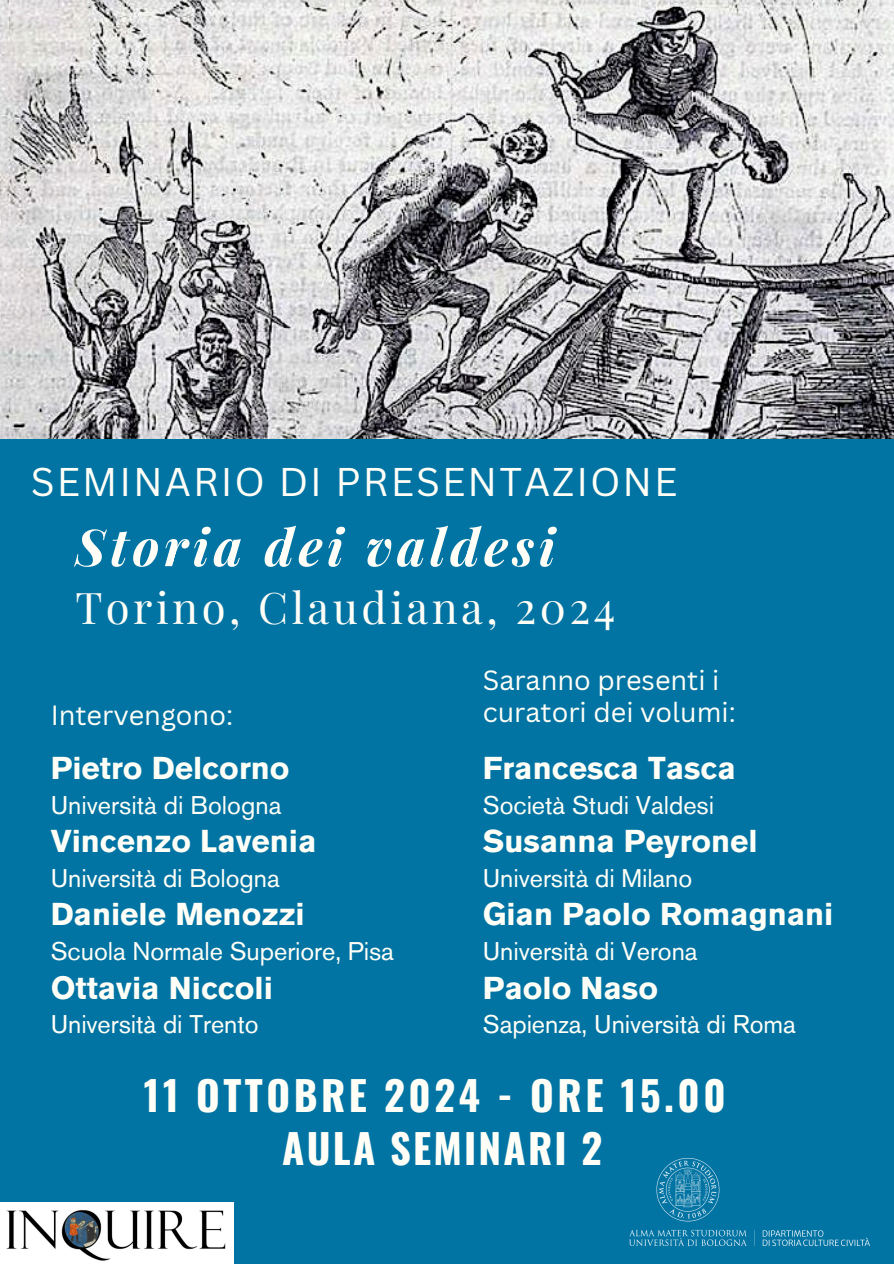
<style>
.page{position:relative;width:894px;height:1264px;background:#fff}
.page>*{position:absolute;margin:0;border:0;box-sizing:border-box;transform-origin:0 0}
.t1{font:italic 700 51px "Playfair Display";letter-spacing:.09em;color:#fffff7}
.t2{font:43.5px "Playfair Display";letter-spacing:.08em;color:#fffff7}
.t3{font:700 40.5px/52.8px "Oswald";letter-spacing:.085em;color:#fffff7;text-align:center}
.t4{font:39px "Canva Sans";letter-spacing:.05em;color:#fffff7}
.t5{font:700 31.5px "Akzidenz Grotesk Pro";color:#fffff7}
.t6{font:27px/31.5px "Canva Sans";color:#fffff7}
.t7{font:25.5px "Akzidenz Grotesk Pro";letter-spacing:-.005em;color:#fffff7}
</style>
<div class="page">
<div style="left:0;top:0;width:893px;height:1263px;background:#0274a4"></div>
<img style="left:0;top:0;width:893px;height:439px">
<img style="left:629px;top:1158px;width:240px;height:87px">
<img style="left:0;top:1202px;width:233px;height:60px">
<p class="t4" style="left:31px;top:454px;width:648px">SEMINARIO DI PRESENTAZIONE</p>
<p class="t1" style="left:75px;top:511px;width:481px">Storia dei valdesi</p>
<p class="t2" style="left:75px;top:576px;width:541px">Torino, Claudiana, 2024</p>
<p class="t6" style="left:51px;top:699px;width:184px">Intervengono:</p>
<p class="t5" style="left:51px;top:755px;width:240px">Pietro Delcorno</p>
<p class="t7" style="left:51px;top:794px;width:232px">Università di Bologna</p>
<p class="t5" style="left:51px;top:828px;width:267px">Vincenzo Lavenia</p>
<p class="t7" style="left:51px;top:868px;width:230px">Università di Bologna</p>
<p class="t5" style="left:51px;top:901px;width:255px">Daniele Menozzi</p>
<p class="t7" style="left:51px;top:941px;width:344px">Scuola Normale Superiore, Pisa</p>
<p class="t5" style="left:51px;top:974px;width:224px">Ottavia Niccoli</p>
<p class="t7" style="left:51px;top:1014px;width:209px">Università di Trento</p>
<p class="t6" style="left:482px;top:664px;width:254px">Saranno presenti i curatori dei volumi:</p>
<p class="t5" style="left:482px;top:755px;width:254px">Francesca Tasca</p>
<p class="t7" style="left:482px;top:794px;width:233px">Società Studi Valdesi</p>
<p class="t5" style="left:482px;top:828px;width:276px">Susanna Peyronel</p>
<p class="t7" style="left:482px;top:868px;width:211px">Università di Milano</p>
<p class="t5" style="left:482px;top:901px;width:352px">Gian Paolo Romagnani</p>
<p class="t7" style="left:482px;top:941px;width:216px">Università di Verona</p>
<h1 class="t5" style="left:482px;top:974px;width:177px">Paolo Naso</h1>
<p class="t7" style="left:482px;top:1014px;width:314px">Sapienza, Università di Roma</p>
<h3 class="t3" style="left:144px;top:1067px;width:583px">11 OTTOBRE 2024 - ORE 15.00<br>AULA SEMINARI 2</h3>
</div>
